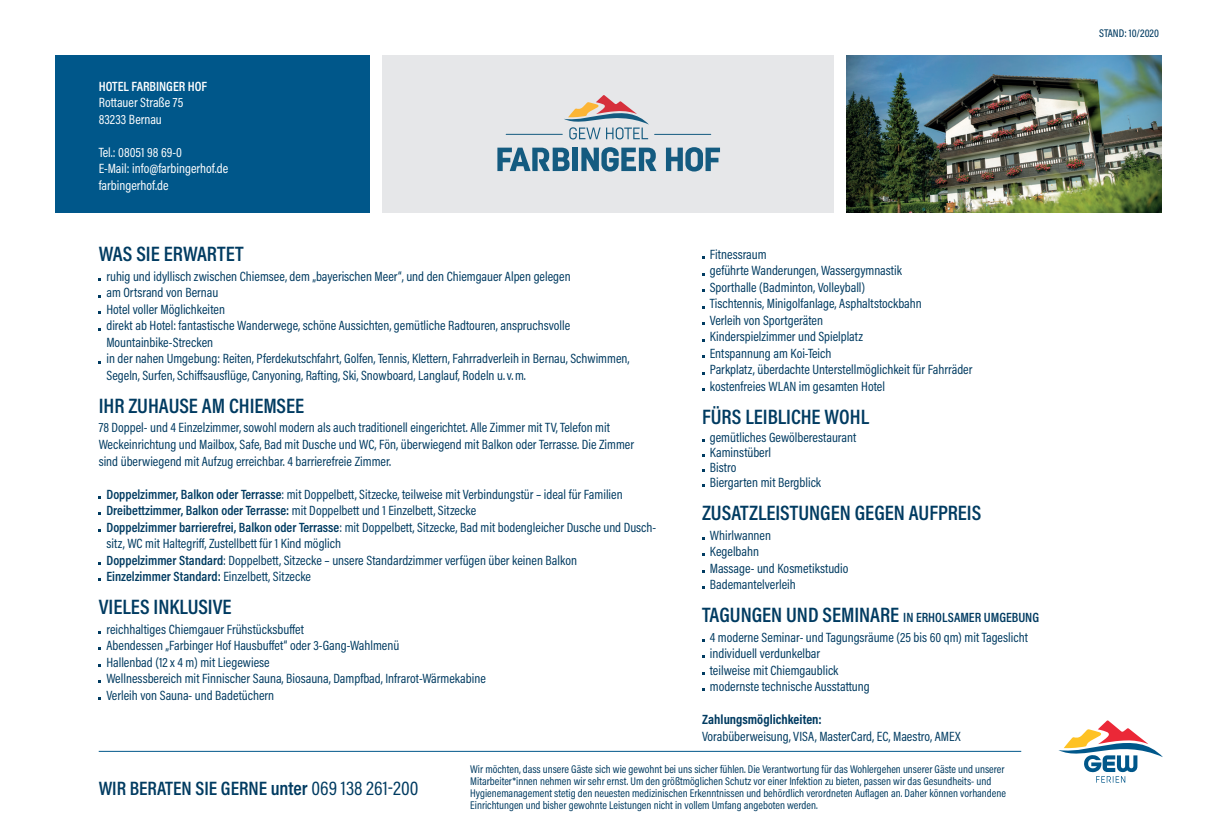
<style>
.page{position:relative;width:1217px;height:834px;background:#fff}
.page>*{position:absolute;margin:0;border:0;box-sizing:border-box;transform-origin:0 0}
.t1{font:600 21px "Acumin Pro Cond";color:#003b61}
.t2{font:600 19.5px "Acumin Pro Cond";color:#003b61}
.t3{font:13.5px/16.5px "Acumin Pro Cond";color:#003b61}
.t4{font:13.5px/16.5px "Acumin Pro Cond";color:#fff}
.t5{font:700 13.5px "Acumin Pro Cond";color:#003b61}
.t6{font:600 13.5px "Acumin Pro Cond";color:#fff}
.t7{font:11.25px/12px "Acumin Pro Cond";color:#003b61}
.t8{font:500 11.25px "Acumin Pro Cond";color:#003b61}
.s1{font-weight:600}
.s2{font-weight:600;font-size:21px}
.s3{font-weight:400}
</style>
<div class="page">
<svg style="left:1058px;top:720px;width:104px;height:62px"></svg>
<hr style="left:99px;top:750px;width:921px;height:1px;background:#00578a">
<div style="left:55px;top:55px;width:315px;height:158px;background:#00578a"></div>
<div style="left:383px;top:55px;width:450px;height:158px;background:#e6e7e9"></div>
<hr style="left:506px;top:134px;width:56px;height:1px;background:#145b80">
<hr style="left:654px;top:134px;width:56px;height:1px;background:#145b80">
<svg style="left:564px;top:95px;width:84px;height:44px"></svg>
<svg style="left:497px;top:148px;width:72px;height:23px"></svg>
<div style="left:572px;top:148px;width:5px;height:23px;background:#145b80"></div>
<svg style="left:581px;top:147px;width:75px;height:24px"></svg>
<svg style="left:666px;top:147px;width:53px;height:24px"></svg>
<img style="left:846px;top:55px;width:315px;height:158px">
<p class="t6" style="left:99px;top:77px;width:110px">HOTEL FARBINGER HOF</p>
<p class="t4" style="left:99px;top:94px;width:86px">Rottauer Straße 75<br>83233 Bernau</p>
<p class="t4" style="left:99px;top:144px;width:131px">Tel.: 08051 98 69-0<br>E-Mail: info@farbingerhof.de farbingerhof.de</p>
<h1 class="t1" style="left:99px;top:240px;width:146px">WAS SIE ERWARTET</h1>
<p class="t3" style="left:106px;top:268px;width:524px">ruhig und idyllisch zwischen Chiemsee, dem „bayerischen Meer“, und den Chiemgauer Alpen gelegen<br>am Ortsrand von Bernau<br>Hotel voller Möglichkeiten<br>direkt ab Hotel: fantastische Wanderwege, schöne Aussichten, gemütliche Radtouren, anspruchsvolle Mountainbike-Strecken<br>in der nahen Umgebung: Reiten, Pferdekutschfahrt, Golfen, Tennis, Klettern, Fahrradverleih in Bernau, Schwimmen, Segeln, Surfen, Schiffsausflüge, Canyoning, Rafting, Ski, Snowboard, Langlauf, Rodeln u.v.m.</p>
<h1 class="t1" style="left:99px;top:392px;width:207px">IHR ZUHAUSE AM CHIEMSEE</h1>
<p class="t3" style="left:99px;top:419px;width:537px">78 Doppel- und 4 Einzelzimmer, sowohl modern als auch traditionell eingerichtet. Alle Zimmer mit TV, Telefon mit<br>Weckeinrichtung und Mailbox, Safe, Bad mit Dusche und WC, Fön, überwiegend mit Balkon oder Terrasse. Die Zimmer sind überwiegend mit Aufzug erreichbar. 4 barrierefreie Zimmer.</p>
<p class="t3" style="left:106px;top:485px;width:551px"><span class="s1">Doppelzimmer, Balkon oder Terrasse</span>: mit Doppelbett, Sitzecke, teilweise mit Verbindungstür – ideal für Familien <span class="s1">Dreibettzimmer, Balkon oder Terrasse:</span> mit Doppelbett und 1 Einzelbett, Sitzecke<br><span class="s1">Doppelzimmer barrierefrei, Balkon oder Terrasse</span>: mit Doppelbett, Sitzecke, Bad mit bodengleicher Dusche und Dusch&shy;sitz, WC mit Haltegriff, Zustellbett für 1 Kind möglich<br><span class="s1">Doppelzimmer Standard</span>: Doppelbett, Sitzecke – unsere Standardzimmer verfügen über keinen Balkon<br><span class="s1">Einzelzimmer Standard:</span> Einzelbett, Sitzecke</p>
<h1 class="t1" style="left:99px;top:593px;width:134px">VIELES INKLUSIVE</h1>
<p class="t3" style="left:106px;top:620px;width:381px">reichhaltiges Chiemgauer Frühstücksbuffet<br>Abendessen „Farbinger Hof Hausbuffet“ oder 3-Gang-Wahlmenü<br>Hallenbad (12 x 4 m) mit Liegewiese<br>Wellnessbereich mit Finnischer Sauna, Biosauna, Dampfbad, Infrarot-Wärmekabine Verleih von Sauna- und Badetüchern</p>
<p class="t3" style="left:709px;top:245px;width:264px">Fitnessraum<br>geführte Wanderungen, Wassergymnastik<br>Sporthalle (Badminton, Volleyball)<br>Tischtennis, Minigolfanlage, Asphaltstockbahn<br>Verleih von Sportgeräten<br>Kinderspielzimmer und Spielplatz<br>Entspannung am Koi-Teich<br>Parkplatz, überdachte Unterstellmöglichkeit für Fahrräder kostenfreies WLAN im gesamten Hotel</p>
<h1 class="t1" style="left:702px;top:403px;width:168px">FÜRS LEIBLICHE WOHL</h1>
<p class="t3" style="left:709px;top:429px;width:148px;line-height:15px">gemütliches Gewölberestaurant<br>Kaminstüberl<br>Bistro<br>Biergarten mit Bergblick</p>
<h1 class="t1" style="left:702px;top:499px;width:281px">ZUSATZLEISTUNGEN GEGEN AUFPREIS</h1>
<p class="t3" style="left:709px;top:526px;width:140px">Whirlwannen<br>Kegelbahn<br>Massage- und Kosmetikstudio<br>Bademantelverleih</p>
<p class="t3" style="left:702px;top:607px;width:338px;line-height:19.5px;text-align:center"><span class="s2">TAGUNGEN UND SEMINARE</span> <span class="s1">IN ERHOLSAMER UMGEBUNG<br></span>4 moderne Seminar- und Tagungsräume (25 bis 60 qm) mit Tageslicht</p>
<p class="t3" style="left:709px;top:644px;width:161px">individuell verdunkelbar<br>teilweise mit Chiemgaublick modernste technische Ausstattung</p>
<p class="t5" style="left:702px;top:710px;width:121px">Zahlungsmöglichkeiten:</p>
<p class="t3" style="left:702px;top:727px;width:260px">Vorabüberweisung, VISA, MasterCard, EC, Maestro, AMEX</p>
<h2 class="t2" style="left:99px;top:775px;width:321px">WIR BERATEN SIE GERNE unter <span class="s3">069 138 261-200</span></h2>
<p class="t7" style="left:470px;top:762px;width:537px">Wir möchten, dass unsere Gäste sich wie gewohnt bei uns sicher fühlen. Die Verantwortung für das Wohlergehen unserer Gäste und unserer Mitarbeiter*innen nehmen wir sehr ernst. Um den größtmöglichen Schutz vor einer Infektion zu bieten, passen wir das Gesundheits- und Hygienemanagement stetig den neuesten medizinischen Erkenntnissen und behördlich verordneten Auflagen an. Daher können vorhandene Einrichtungen und bisher gewohnte Leistungen nicht in vollem Umfang angeboten werden.</p>
<p class="t8" style="left:1098px;top:26px;width:61px">STAND: 10/2020</p>
</div>
